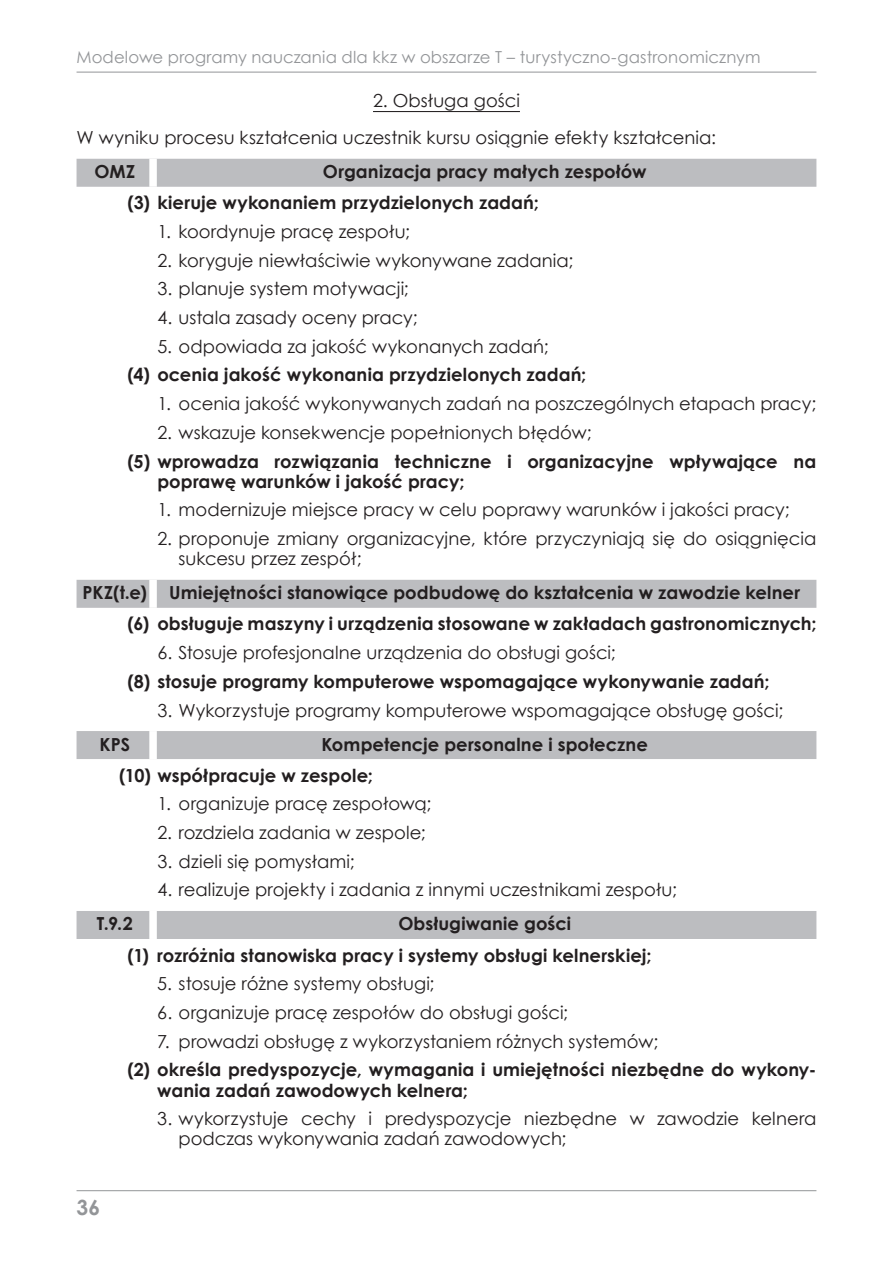
<style>
.page{position:relative;width:893px;height:1263px;background:#fff}
.page>*{position:absolute;margin:0;border:0;box-sizing:border-box;transform-origin:0 0}
.t1{font:700 21px "Century Gothic";color:#939598}
.t2{font:18px/20.2px "Century Gothic";letter-spacing:.005em;color:#231f20}
.t3{font:700 18px/31.2px "Century Gothic";letter-spacing:.005em;color:#231f20}
.t4{font:16.5px "Century Gothic";letter-spacing:.01em;color:#939598}
</style>
<div class="page">
<hr style="left:77px;top:1190px;width:739px;height:1px;background:#939598">
<hr style="left:77px;top:72px;width:739px;height:1px;background:#939598">
<hr style="left:373px;top:111px;width:147px;height:1px;background:#231f20">
<div style="left:77px;top:159px;width:739px;height:28px;background:#bcbdc0"></div>
<div style="left:149px;top:159px;width:8px;height:28px;background:#fff"></div>
<div style="left:77px;top:580px;width:739px;height:28px;background:#bcbdc0"></div>
<div style="left:149px;top:580px;width:8px;height:28px;background:#fff"></div>
<div style="left:77px;top:731px;width:739px;height:28px;background:#bcbdc0"></div>
<div style="left:149px;top:731px;width:8px;height:28px;background:#fff"></div>
<div style="left:77px;top:911px;width:739px;height:28px;background:#bcbdc0"></div>
<div style="left:149px;top:911px;width:8px;height:28px;background:#fff"></div>
<p class="t4" style="left:77px;top:46px;width:686px">Modelowe programy nauczania dla kkz w obszarze T – turystyczno-gastronomicznym</p>
<p class="t2" style="left:77px;top:82px;width:641px;line-height:37.2px;text-indent:296px">2. Obsługa gości<br>W wyniku procesu kształcenia uczestnik kursu osiągnie efekty kształcenia:</p>
<p class="t3" style="left:94px;top:156px;width:42px">OMZ</p>
<p class="t3" style="left:128px;top:156px;width:520px;text-indent:195px">Organizacja pracy małych zespołów (3) kieruje wykonaniem przydzielonych zadań;</p>
<p class="t2" style="left:157px;top:221px;width:254px">1. koordynuje pracę zespołu;</p>
<p class="t2" style="left:157px;top:250px;width:417px">2. koryguje niewłaściwie wykonywane zadania;</p>
<p class="t2" style="left:157px;top:279px;width:253px">3. planuje system motywacji;</p>
<p class="t2" style="left:157px;top:307px;width:262px">4. ustala zasady oceny pracy;</p>
<p class="t2" style="left:157px;top:336px;width:393px">5. odpowiada za jakość wykonanych zadań;</p>
<p class="t3" style="left:128px;top:359px;width:460px">(4) ocenia jakość wykonania przydzielonych zadań;</p>
<p class="t2" style="left:157px;top:393px;width:660px">1. ocenia jakość wykonywanych zadań na poszczególnych etapach pracy;</p>
<p class="t2" style="left:157px;top:422px;width:436px">2. wskazuje konsekwencje popełnionych błędów;</p>
<p class="t3" style="left:157px;top:451px;width:660px;line-height:20.2px;text-indent:-30px">(5) wprowadza rozwiązania techniczne i organizacyjne wpływające na poprawę warunków i jakość pracy;</p>
<p class="t2" style="left:157px;top:499px;width:634px">1. modernizuje miejsce pracy w celu poprawy warunków i jakości pracy;</p>
<p class="t2" style="left:179px;top:528px;width:639px;text-indent:-21px">2. proponuje zmiany organizacyjne, które przyczyniają się do osiągnięcia sukcesu przez zespół;</p>
<p class="t3" style="left:128px;top:577px;width:690px;text-indent:-45px">PKZ(t.e) Umiejętności stanowiące podbudowę do kształcenia w zawodzie kelner (6) obsługuje maszyny i urządzenia stosowane w zakładach gastronomicznych;</p>
<p class="t2" style="left:157px;top:642px;width:460px">6. Stosuje profesjonalne urządzenia do obsługi gości;</p>
<p class="t3" style="left:128px;top:666px;width:643px">(8) stosuje programy komputerowe wspomagające wykonywanie zadań;</p>
<p class="t2" style="left:157px;top:700px;width:627px">3. Wykorzystuje programy komputerowe wspomagające obsługę gości;</p>
<p class="t3" style="left:100px;top:729px;width:32px">KPS</p>
<p class="t3" style="left:119px;top:729px;width:530px;text-indent:202px">Kompetencje personalne i społeczne (10) współpracuje w zespole;</p>
<p class="t2" style="left:157px;top:793px;width:276px">1. organizuje pracę zespołową;</p>
<p class="t2" style="left:157px;top:822px;width:270px">2. rozdziela zadania w zespole;</p>
<p class="t2" style="left:157px;top:851px;width:199px">3. dzieli się pomysłami;</p>
<p class="t2" style="left:157px;top:879px;width:521px">4. realizuje projekty i zadania z innymi uczestnikami zespołu;</p>
<p class="t3" style="left:97px;top:908px;width:37px">T.9.2</p>
<p class="t3" style="left:128px;top:908px;width:525px;text-indent:271px">Obsługiwanie gości<br>(1) rozróżnia stanowiska pracy i systemy obsługi kelnerskiej;</p>
<p class="t2" style="left:157px;top:973px;width:279px">5. stosuje różne systemy obsługi;</p>
<p class="t2" style="left:157px;top:1002px;width:412px">6. organizuje pracę zespołów do obsługi gości;</p>
<p class="t2" style="left:157px;top:1031px;width:502px">7. prowadzi obsługę z wykorzystaniem różnych systemów;</p>
<p class="t3" style="left:157px;top:1060px;width:661px;line-height:20.2px;text-indent:-30px">(2) określa predyspozycje, wymagania i umiejętności niezbędne do wykony&shy;wania zadań zawodowych kelnera;</p>
<p class="t2" style="left:179px;top:1108px;width:639px;text-indent:-21px">3. wykorzystuje cechy i predyspozycje niezbędne w zawodzie kelnera podczas wykonywania zadań zawodowych;</p>
<p class="t1" style="left:77px;top:1194px;width:25px">36</p>
</div>
